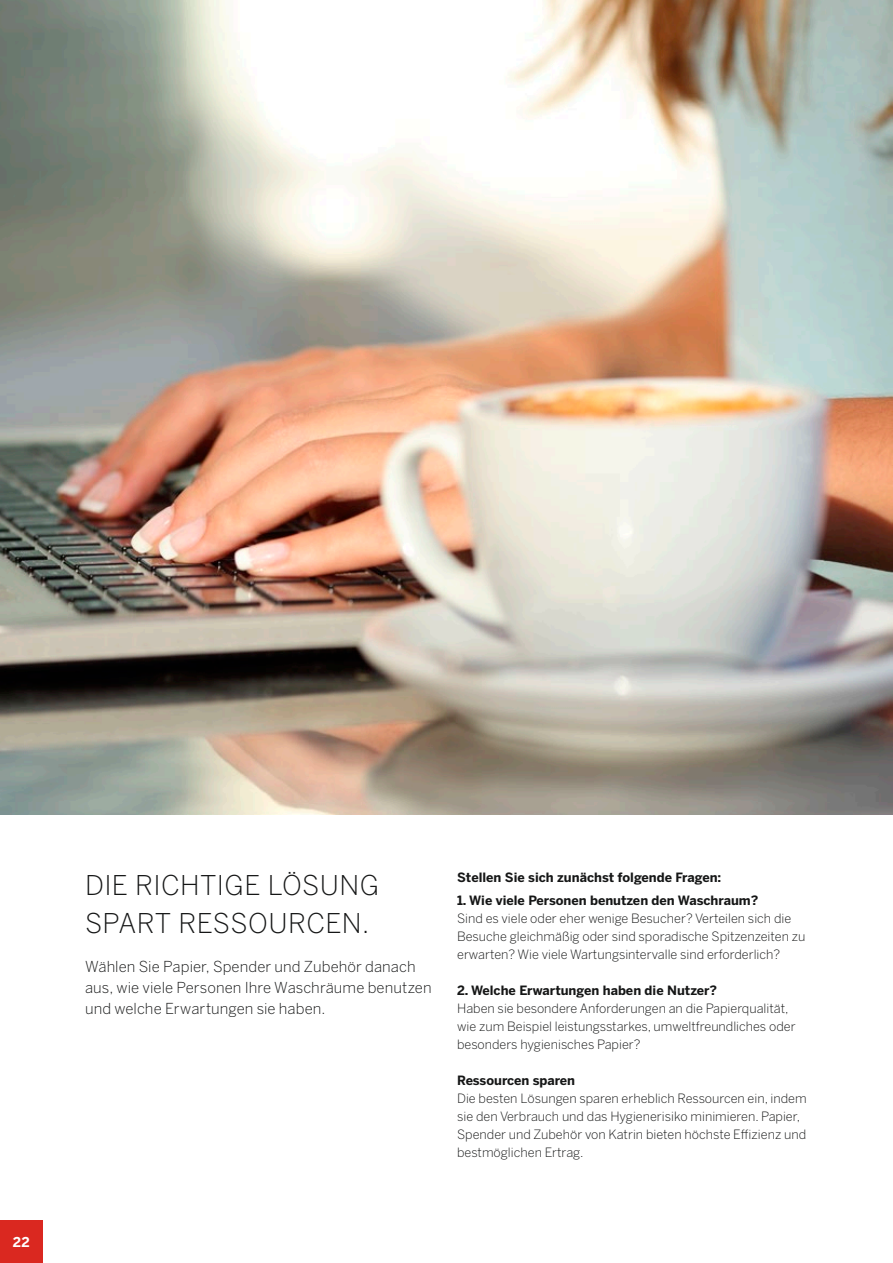
<style>
.page{position:relative;width:893px;height:1263px;background:#fff}
.page>*{position:absolute;margin:0;border:0;box-sizing:border-box;transform-origin:0 0}
.t1{font:300 27px/37.5px "Benton Sans";letter-spacing:.01em;color:#151616}
.t2{font:300 15px/21px "Benton Sans";letter-spacing:.005em;color:#151616}
.t3{font:700 13.5px "Benton Sans";color:#fff}
.t4{font:300 12.75px/18px "Benton Sans";color:#151616}
.t5{font:700 12.75px "Benton Sans";color:#151616}
</style>
<div class="page">
<img style="left:0;top:0;width:893px;height:814px">
<div style="left:0;top:1220px;width:43px;height:43px;background:#da2820"></div>
<p class="t3" style="left:13px;top:1234px;width:18px">22</p>
<h1 class="t1" style="left:85px;top:866px;width:296px">DIE RICHTIGE LÖSUNG<br>SPART RESSOURCEN.</h1>
<p class="t5" style="left:457px;top:870px;width:266px">Stellen Sie sich zunächst folgende Fragen:</p>
<p class="t5" style="left:457px;top:892px;width:303px">1. Wie viele Personen benutzen den Waschraum?</p>
<p class="t4" style="left:457px;top:909px;width:350px">Sind es viele oder eher wenige Besucher? Verteilen sich die<br>Besuche gleichmäßig oder sind sporadische Spitzenzeiten zu erwarten? Wie viele Wartungsintervalle sind erforderlich?</p>
<p class="t5" style="left:457px;top:982px;width:261px">2. Welche Erwartungen haben die Nutzer?</p>
<p class="t4" style="left:457px;top:999px;width:340px">Haben sie besondere Anforderungen an die Papierqualität, wie zum Beispiel leistungsstarkes, umweltfreundliches oder besonders hygienisches Papier?</p>
<p class="t5" style="left:457px;top:1072px;width:119px">Ressourcen sparen</p>
<p class="t4" style="left:457px;top:1089px;width:351px">Die besten Lösungen sparen erheblich Ressourcen ein, indem sie den Verbrauch und das Hygienerisiko minimieren. Papier, Spender und Zubehör von Katrin bieten höchste Effizienz und bestmöglichen Ertrag.</p>
<p class="t2" style="left:85px;top:955px;width:348px">Wählen Sie Papier, Spender und Zubehör danach aus, wie viele Personen Ihre Waschräume benutzen und welche Erwartungen sie haben.</p>
</div>
